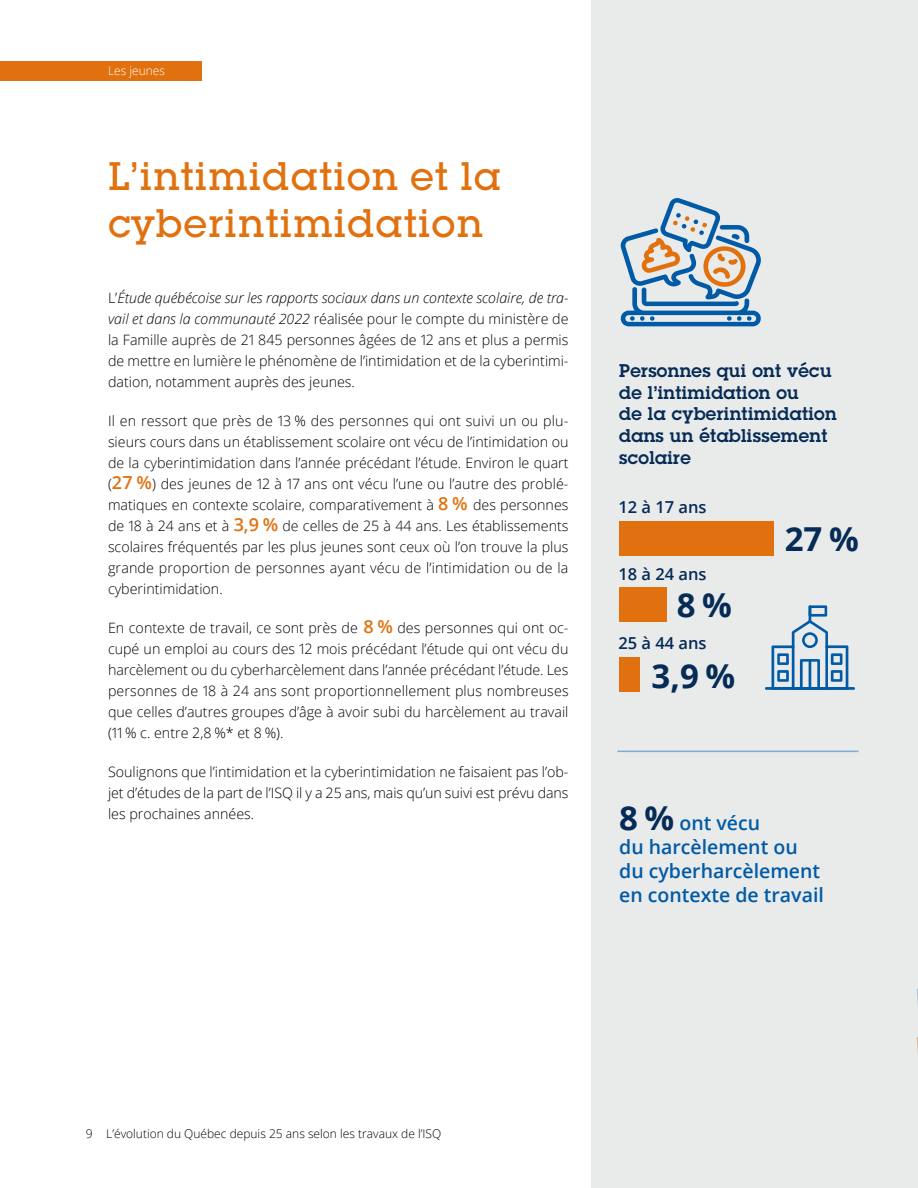
<style>
.page{position:relative;width:918px;height:1188px;background:#fff}
.page>*{position:absolute;margin:0;border:0;box-sizing:border-box;transform-origin:0 0}
.Titre_01{font:500 39px/46.8px "Lubalin Graph Std";letter-spacing:.02em;color:#e1710f}
.t1{font:700 33px "Open Sans";color:#052b56}
.Exergue{font:600 19.5px/24px "Open Sans";color:#005aa6}
.Titre_infographie{font:600 18px/21.6px "Lubalin Graph Std";letter-spacing:.02em;color:#052b56}
.t2{font:600 16.5px "Open Sans";color:#052b56}
.Texte_courant{font:300 14.25px/21px "Open Sans";color:#000;text-align:justify}
.t3{font:300 12px "Open Sans";color:#000}
.t4{font:300 12px "Open Sans";color:#fff}
.s1{font-style:italic}
.s2{font-weight:600;font-size:18px;color:#e1710f}
.s3{font-weight:700;font-size:33px;color:#052b56}
</style>
<div class="page">
<div style="left:0;top:61px;width:201px;height:20px;background:#e1710f"></div>
<div style="left:591px;top:0;width:327px;height:1188px;background:#e9eaea"></div>
<svg style="left:620px;top:198px;width:141px;height:128px"></svg>
<div style="left:619px;top:521px;width:155px;height:35px;background:#e1710f"></div>
<div style="left:619px;top:588px;width:48px;height:34px;background:#e1710f"></div>
<div style="left:619px;top:657px;width:21px;height:34px;background:#e1710f"></div>
<svg style="left:772px;top:605px;width:76px;height:82px"></svg>
<hr style="left:809px;top:659px;width:2px;height:31px;background:#005aa6">
<hr style="left:765px;top:687px;width:90px;height:3px;background:#005aa6">
<hr style="left:617px;top:751px;width:242px;height:1px;background:#80acd2">
<p class="t4" style="left:108px;top:62px;width:59px">Les jeunes</p>
<h2 class="Titre_01" style="left:108px;top:152px;width:395px">L’intimidation et la cyberintimidation</h2>
<p class="Texte_courant" style="left:108px;top:287px;width:462px">L’<span class="s1">Étude québécoise sur les rapports sociaux dans un contexte scolaire, de tra&shy;vail et dans la communauté 2022</span> réalisée pour le compte du ministère de la Famille auprès de 21 845 personnes âgées de 12 ans et plus a permis de mettre en lumière le phénomène de l’intimidation et de la cyberintimi&shy;dation, notamment auprès des jeunes.</p>
<p class="Texte_courant" style="left:108px;top:410px;width:462px">Il en ressort que près de 13 % des personnes qui ont suivi un ou plu&shy;sieurs cours dans un établissement scolaire ont vécu de l’intimidation ou de la cyberintimidation dans l’année précédant l’étude. Environ le quart (<span class="s2">27 %</span>) des jeunes de 12 à 17 ans ont vécu l’une ou l’autre des problé&shy;matiques en contexte scolaire, comparativement à <span class="s2">8 %</span> des personnes de 18 à 24 ans et à <span class="s2">3,9 %</span> de celles de 25 à 44 ans. Les établissements scolaires fréquentés par les plus jeunes sont ceux où l’on trouve la plus grande proportion de personnes ayant vécu de l’intimidation ou de la cyberintimidation.</p>
<p class="Texte_courant" style="left:108px;top:617px;width:462px">En contexte de travail, ce sont près de <span class="s2">8 %</span> des personnes qui ont oc&shy;cupé un emploi au cours des 12 mois précédant l’étude qui ont vécu du harcèlement ou du cyberharcèlement dans l’année précédant l’étude. Les personnes de 18 à 24 ans sont proportionnellement plus nombreuses que celles d’autres groupes d’âge à avoir subi du harcèlement au travail (11 % c. entre 2,8 %* et 8 %).</p>
<p class="Texte_courant" style="left:108px;top:761px;width:462px">Soulignons que l’intimidation et la cyberintimidation ne faisaient pas l’ob&shy;jet d’études de la part de l’ISQ il y a 25 ans, mais qu’un suivi est prévu dans les prochaines années.</p>
<p class="Titre_infographie" style="left:619px;top:360px;width:219px">Personnes qui ont vécu de l’intimidation ou<br>de la cyberintimidation dans un établissement scolaire</p>
<p class="t2" style="left:618px;top:496px;width:90px">12 à 17 ans</p>
<p class="t2" style="left:618px;top:563px;width:90px">18 à 24 ans</p>
<p class="t1" style="left:677px;top:582px;width:57px">8 %</p>
<p class="t2" style="left:618px;top:631px;width:90px">25 à 44 ans</p>
<p class="t1" style="left:652px;top:653px;width:85px">3,9 %</p>
<p class="t1" style="left:785px;top:515px;width:76px">27 %</p>
<p class="Exergue" style="left:619px;top:810px;width:206px"><span class="s3">8 %</span> ont vécu<br>du harcèlement ou du cyberharcèlement en contexte de travail</p>
<p class="t3" style="left:86px;top:1125px;width:357px">9 L’évolution du Québec depuis 25 ans selon les travaux de l’ISQ</p>
</div>
